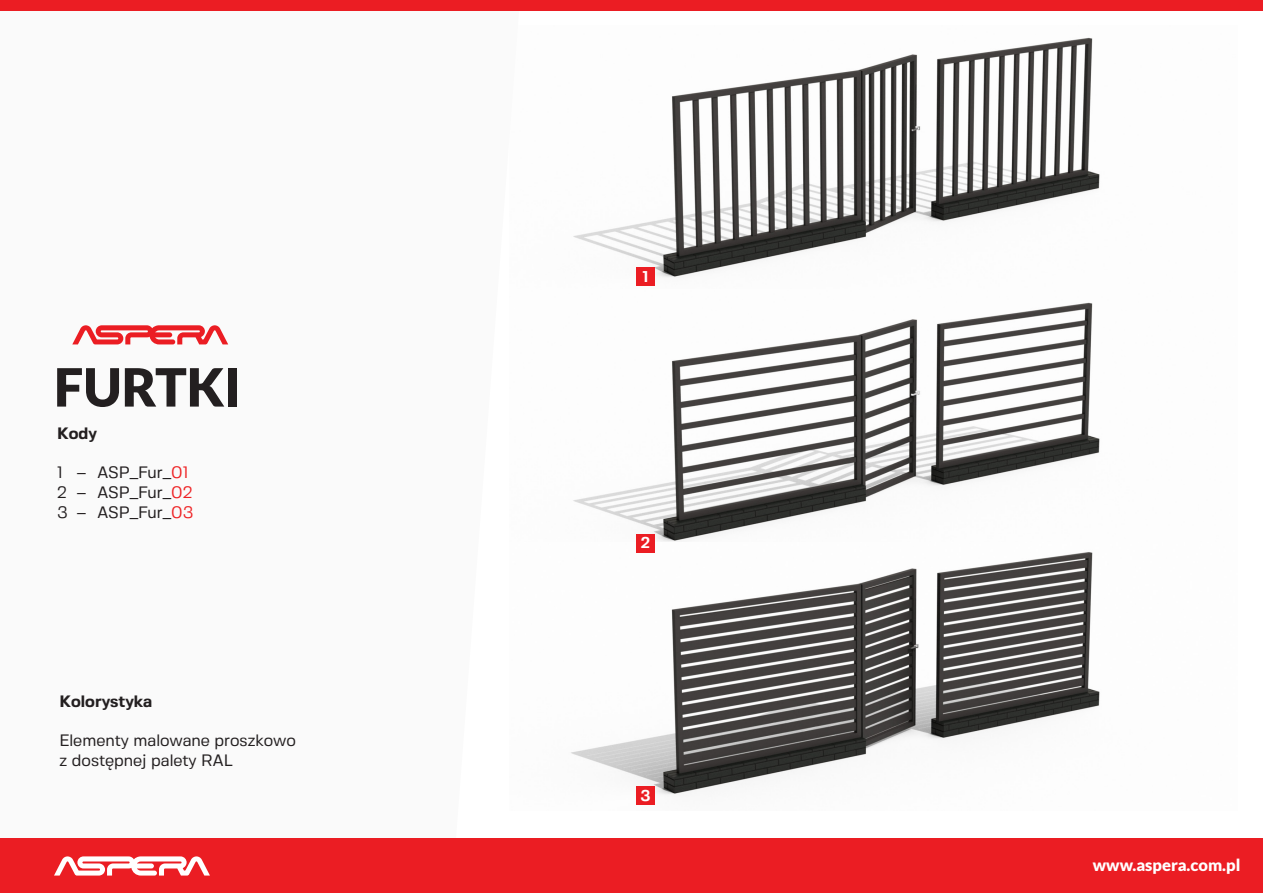
<style>
.page{position:relative;width:1263px;height:893px;background:#fff}
.page>*{position:absolute;margin:0;border:0;box-sizing:border-box;transform-origin:0 0}
.t1{font:900 52.8px "Lato";color:#231f20}
.t2{font:16.5px/19.8px "Fivo Sans";color:#231f20}
.t3{font:900 16.5px "Lato";color:#fff}
.t4{font:700 16.5px "Fivo Sans";color:#231f20}
.t5{font:700 15.6px "Fivo Sans";color:#fff}
.s1{color:#ee2123}
</style>
<div class="page">
<img style="left:573px;top:37px;width:527px;height:241px">
<img style="left:573px;top:302px;width:527px;height:240px">
<img style="left:571px;top:552px;width:529px;height:243px">
<div style="left:0;top:839px;width:1263px;height:54px;background:#eb1d23"></div>
<div style="left:0;top:0;width:1263px;height:10px;background:#eb1d23"></div>
<div style="left:636px;top:267px;width:19px;height:19px;background:#eb1d23"></div>
<div style="left:636px;top:534px;width:19px;height:18px;background:#eb1d23"></div>
<div style="left:636px;top:786px;width:19px;height:19px;background:#eb1d23"></div>
<svg style="left:54px;top:856px;width:156px;height:20px"></svg>
<svg style="left:72px;top:325px;width:156px;height:19px"></svg>
<p class="t1" style="left:54px;top:356px;width:189px">FURTKI</p>
<p class="t4" style="left:57px;top:423px;width:41px">Kody</p>
<p class="t2" style="left:57px;top:462px;width:137px">1 – ASP_Fur_<span class="s1">01<br></span>2 – ASP_Fur_<span class="s1">02</span></p>
<p class="t2" style="left:57px;top:502px;width:138px">3 – ASP_Fur_<span class="s1">03</span></p>
<p class="t4" style="left:60px;top:691px;width:94px">Kolorystyka</p>
<p class="t2" style="left:60px;top:731px;width:238px">Elementy malowane proszkowo</p>
<p class="t2" style="left:60px;top:750px;width:175px">z dostępnej palety RAL</p>
<p class="t5" style="left:643px;top:267px;width:7px">1</p>
<p class="t5" style="left:641px;top:533px;width:10px">2</p>
<p class="t5" style="left:640px;top:786px;width:12px">3</p>
<p class="t3" style="left:1093px;top:855px;width:149px">www.aspera.com.pl</p>
</div>
